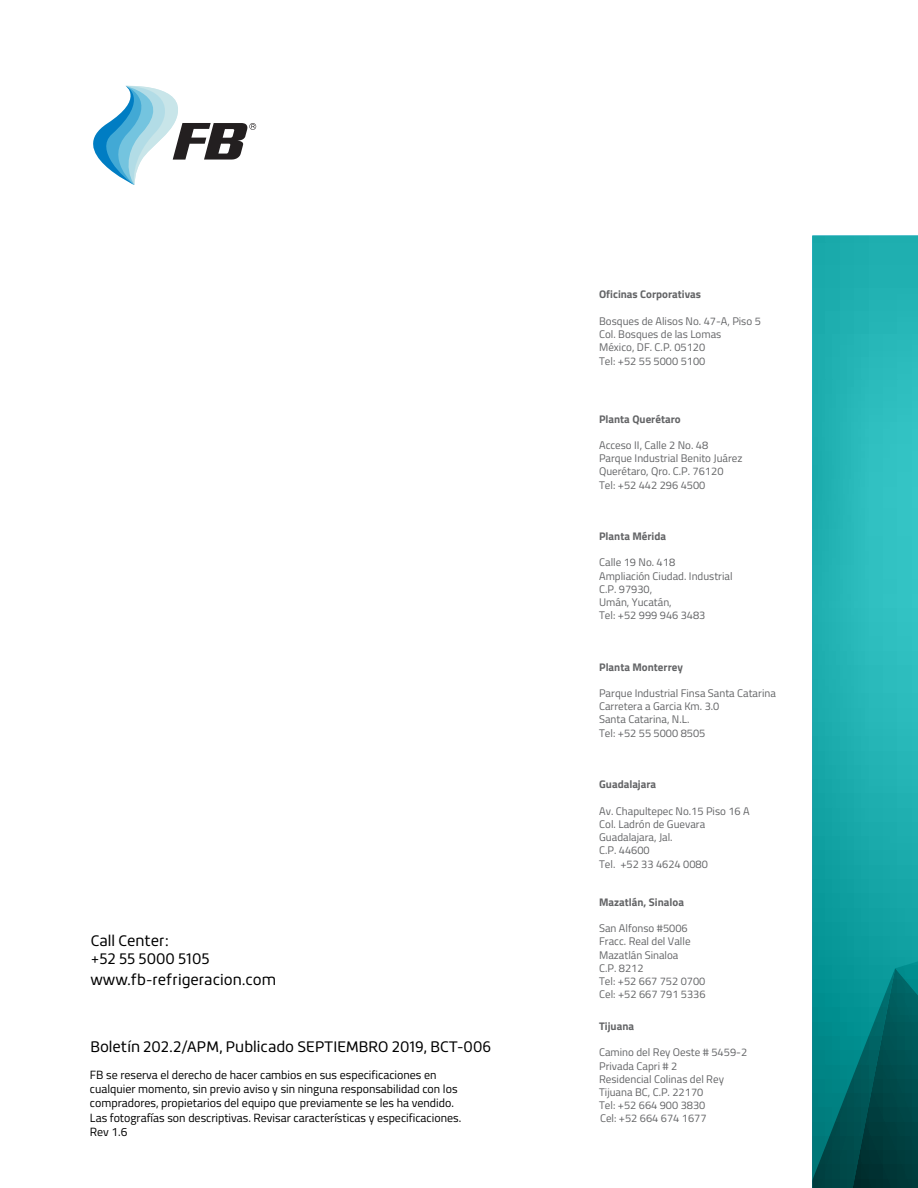
<style>
.page{position:relative;width:918px;height:1188px;background:#fff}
.page>*{position:absolute;margin:0;border:0;box-sizing:border-box;transform-origin:0 0}
.t1{font:15px/17.9px "Roihu";color:#000}
.t2{font:12px/14.4px "Titillium Web";color:#000}
.t3{font:11.1px/13.2px "Titillium Web";color:#636466}
.t4{font:700 11.1px "Titillium Web";color:#636466}
</style>
<div class="page">
<svg style="left:812px;top:236px;width:106px;height:952px;background:#199fa0"></svg>
<svg style="left:93px;top:85px;width:163px;height:100px"></svg>
<h1 class="t1" style="left:91px;top:932px;width:120px">Call Center:<br>+52 55 5000 5105</h1>
<h1 class="t1" style="left:90px;top:971px;width:187px">www.fb-refrigeracion.com</h1>
<h1 class="t1" style="left:90px;top:1037px;width:402px">Boletín 202.2/APM, Publicado SEPTIEMBRO 2019, BCT-006</h1>
<p class="t2" style="left:90px;top:1067px;width:373px">FB se reserva el derecho de hacer cambios en sus especificaciones en cualquier momento, sin previo aviso y sin ninguna responsabilidad con los compradores, propietarios del equipo que previamente se les ha vendido.<br>Las fotografías son descriptivas. Revisar características y especificaciones.<br>Rev 1.6</p>
<p class="t4" style="left:599px;top:286px;width:103px">Oficinas Corporativas</p>
<p class="t3" style="left:599px;top:314px;width:163px">Bosques de Alisos No. 47-A, Piso 5<br>Col. Bosques de las Lomas<br>México, DF. C.P. 05120<br>Tel: +52 55 5000 5100</p>
<p class="t4" style="left:599px;top:410px;width:83px">Planta Querétaro</p>
<p class="t3" style="left:599px;top:438px;width:145px">Acceso II, Calle 2 No. 48<br>Parque Industrial Benito Juárez<br>Querétaro, Qro. C.P. 76120<br>Tel: +52 442 296 4500</p>
<p class="t4" style="left:599px;top:528px;width:69px">Planta Mérida</p>
<p class="t3" style="left:599px;top:555px;width:135px">Calle 19 No. 418<br>Ampliación Ciudad. Industrial<br>C.P. 97930,<br>Umán, Yucatán,<br>Tel: +52 999 946 3483</p>
<p class="t4" style="left:599px;top:658px;width:85px">Planta Monterrey</p>
<p class="t3" style="left:599px;top:686px;width:178px">Parque Industrial Finsa Santa Catarina<br>Carretera a Garcia Km. 3.0<br>Santa Catarina, N.L.<br>Tel: +52 55 5000 8505</p>
<p class="t4" style="left:599px;top:776px;width:59px">Guadalajara</p>
<p class="t3" style="left:599px;top:804px;width:152px">Av. Chapultepec No.15 Piso 16 A<br>Col. Ladrón de Guevara<br>Guadalajara, Jal.<br>C.P. 44600<br>Tel. +52 33 4624 0080</p>
<p class="t4" style="left:599px;top:893px;width:86px">Mazatlán, Sinaloa</p>
<p class="t3" style="left:599px;top:921px;width:108px">San Alfonso #5006<br>Fracc. Real del Valle<br>Mazatlán Sinaloa<br>C.P. 8212<br>Tel: +52 667 752 0700<br>Cel: +52 667 791 5336</p>
<p class="t4" style="left:599px;top:1018px;width:36px">Tijuana</p>
<p class="t3" style="left:599px;top:1045px;width:150px">Camino del Rey Oeste # 5459-2<br>Privada Capri # 2<br>Residencial Colinas del Rey<br>Tijuana BC, C.P. 22170<br>Tel: +52 664 900 3830<br>Cel: +52 664 674 1677</p>
</div>
